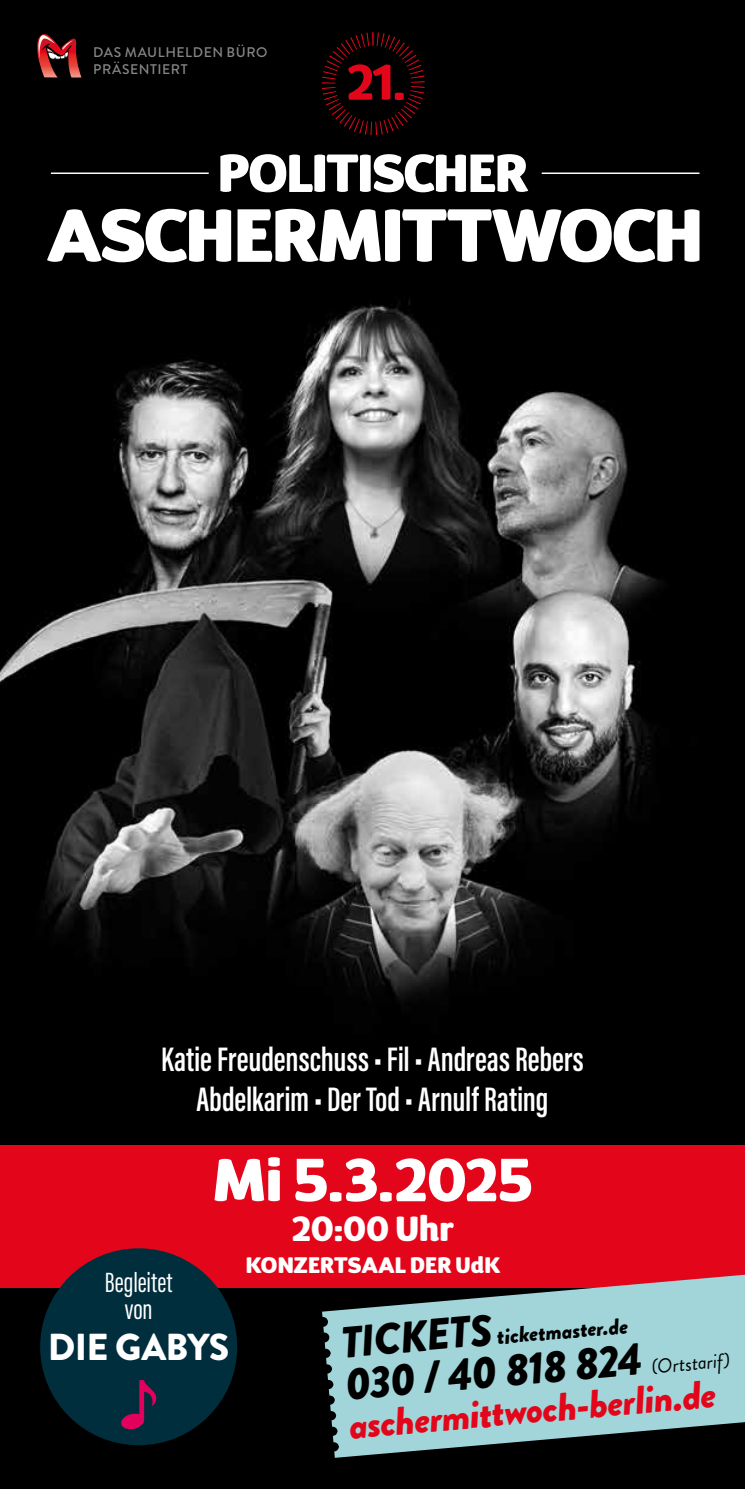
<style>
.page{position:relative;width:745px;height:1489px;background:#fff}
.page>*{position:absolute;margin:0;border:0;box-sizing:border-box;transform-origin:0 0}
.t1{font:900 60.5px "D Sari Ultra";letter-spacing:-.015em;color:#fff}
.t2{font:900 50px "D Sari";color:#e3061b}
.t3{font:italic 900 45px "Brandon Grotesque";color:#000}
.t4{font:italic 900 39.5px "Brandon Grotesque";color:#e3061b}
.t5{font:900 37.5px "Brandon Grotesque";letter-spacing:-.02em;color:#fff}
.t6{font:600 35px/40px "Acumin Pro Extra Cond";color:#fff;text-align:center}
.t7{font:900 35px "D Sari Ultra";letter-spacing:-.005em;color:#fff}
.t8{font:28.75px/26.8px "Acumin Pro Extra Cond";letter-spacing:.005em;color:#fff;text-align:center}
.t9{font:italic 900 22.5px "Brandon Grotesque";color:#000}
.t10{font:900 22.5px "D Sari Ultra";letter-spacing:.01em;color:#fff}
.t11{font:italic 20px "Brandon Grotesque";color:#000}
.t12{font:500 14px/16.8px "Brandon Grotesque";letter-spacing:.04em;color:#878787}
.s1{font-size:43.75px}
</style>
<div class="page">
<img style="left:0;top:0;width:744px;height:1488px">
<div style="left:0;top:1144px;width:744px;height:143px;background:#e3061b"></div>
<svg style="left:30px;top:32px;width:55px;height:47px;background:#591f1f"></svg>
<svg style="left:321px;top:32px;width:103px;height:103px;background:#100001"></svg>
<svg style="left:47px;top:209px;width:652px;height:53px"></svg>
<svg style="left:220px;top:154px;width:308px;height:38px"></svg>
<hr style="left:51px;top:172px;width:157px;height:2px;background:#fff">
<hr style="left:541px;top:172px;width:158px;height:2px;background:#fff">
<div style="left:40px;top:1248px;width:197px;height:196px;background:#012e3d;border-radius:50%"></div>
<svg style="left:121px;top:1380px;width:36px;height:50px"></svg>
<svg style="left:322px;top:1274px;width:422px;height:183px;background:#8da8ac"></svg>
<p class="t12" style="left:93px;top:44px;width:175px">DAS MAULHELDEN BÜRO<br>PRÄSENTIERT</p>
<h2 class="t2" style="left:346px;top:49px;width:60px">21.</h2>
<p class="t6" style="left:161px;top:1039px;width:424px">Katie Freudenschuss • Fil • Andreas Rebers<br>Abdelkarim • Der Tod • Arnulf Rating</p>
<h1 class="t1" style="left:213px;top:1138px;width:320px">Mi 5.3.2025</h1>
<p class="t7" style="left:292px;top:1205px;width:163px">20:00 Uhr</p>
<p class="t8" style="left:105px;top:1269px;width:69px">Begleitet von</p>
<p class="t5" style="left:48px;top:1320px;width:183px">DIE GABYS</p>
<p class="t10" style="left:245px;top:1249px;width:255px">KONZERTSAAL DER UdK</p>
<p class="t9" style="left:340px;top:1333px;width:288px;rotate:-5deg"><span class="s1">TICKETS</span> ticketmaster.de</p>
<p class="t3" style="left:342px;top:1352px;width:299px;rotate:-5deg">030 / 40 818 824</p>
<p class="t11" style="left:650px;top:1352px;width:80px;rotate:-5deg">(Ortstarif)</p>
<p class="t4" style="left:346px;top:1396px;width:369px;rotate:-5deg">aschermittwoch-berlin.de</p>
</div>
